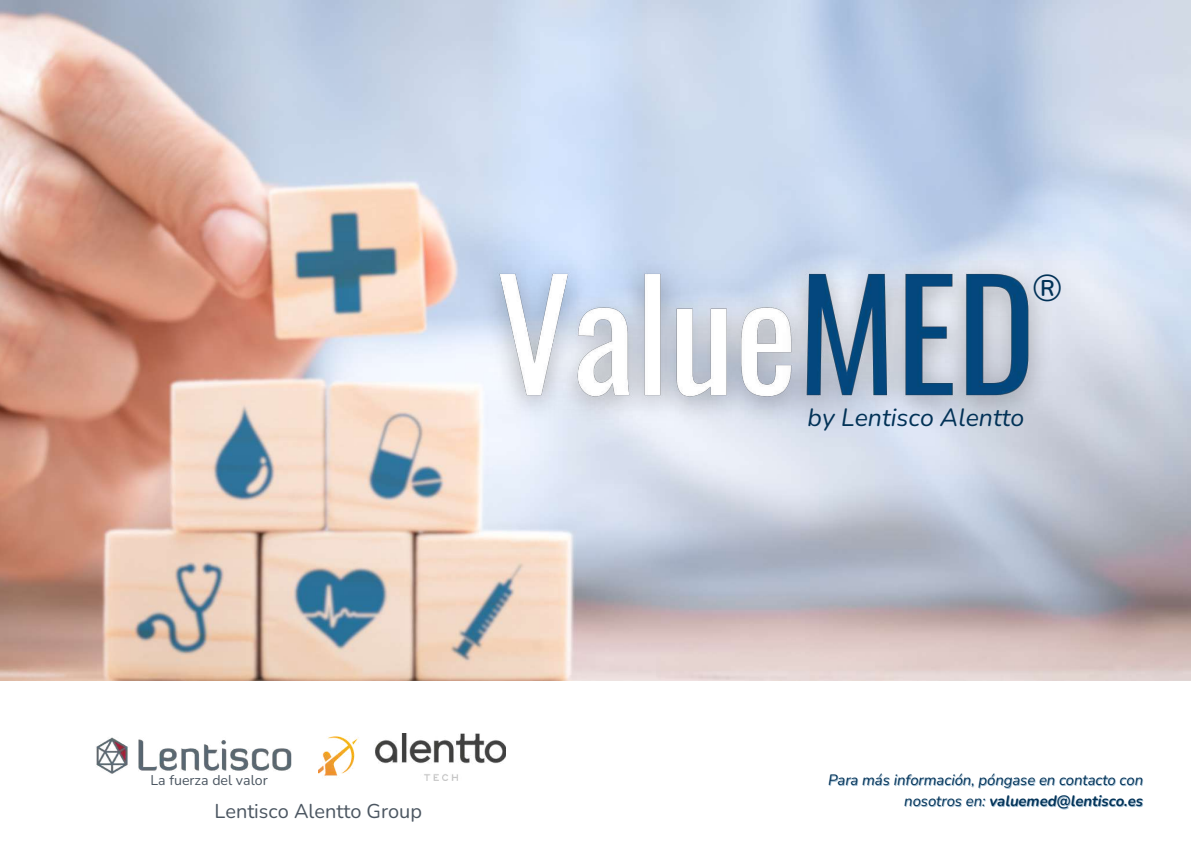
<style>
.page{position:relative;width:1191px;height:843px;background:#fff}
.page>*{position:absolute;margin:0;border:0;box-sizing:border-box;transform-origin:0 0}
.t1{font:37.2px "Nunito";color:#023257}
.t2{font:italic 24.9px "Nunito";color:#023257}
.t3{font:19.9px "Nunito";color:#4b5661}
.t4{font:italic 15px/21px "Nunito";letter-spacing:-.005em;color:#023257;text-align:right}
.t5{font:14.1px "Nunito";color:#4b5661}
.s1{font-weight:700}
</style>
<div class="page">
<img style="left:0;top:0;width:1190px;height:680px">
<img style="left:96px;top:737px;width:196px;height:37px">
<img style="left:318px;top:733px;width:188px;height:47px">
<img style="left:463px;top:217px;width:601px;height:221px">
<p class="t5" style="left:151px;top:770px;width:119px">La fuerza del valor</p>
<h3 class="t3" style="left:214px;top:797px;width:209px">Lentisco Alentto Group</h3>
<h1 class="t1" style="left:1031px;top:263px;width:32px">®</h1>
<h2 class="t2" style="left:807px;top:400px;width:218px">by Lentisco Alentto</h2>
<p class="t4" style="left:828px;top:769px;width:316px">Para más información, póngase en contacto con nosotros en: <span class="s1">valuemed@lentisco.es</span></p>
</div>
